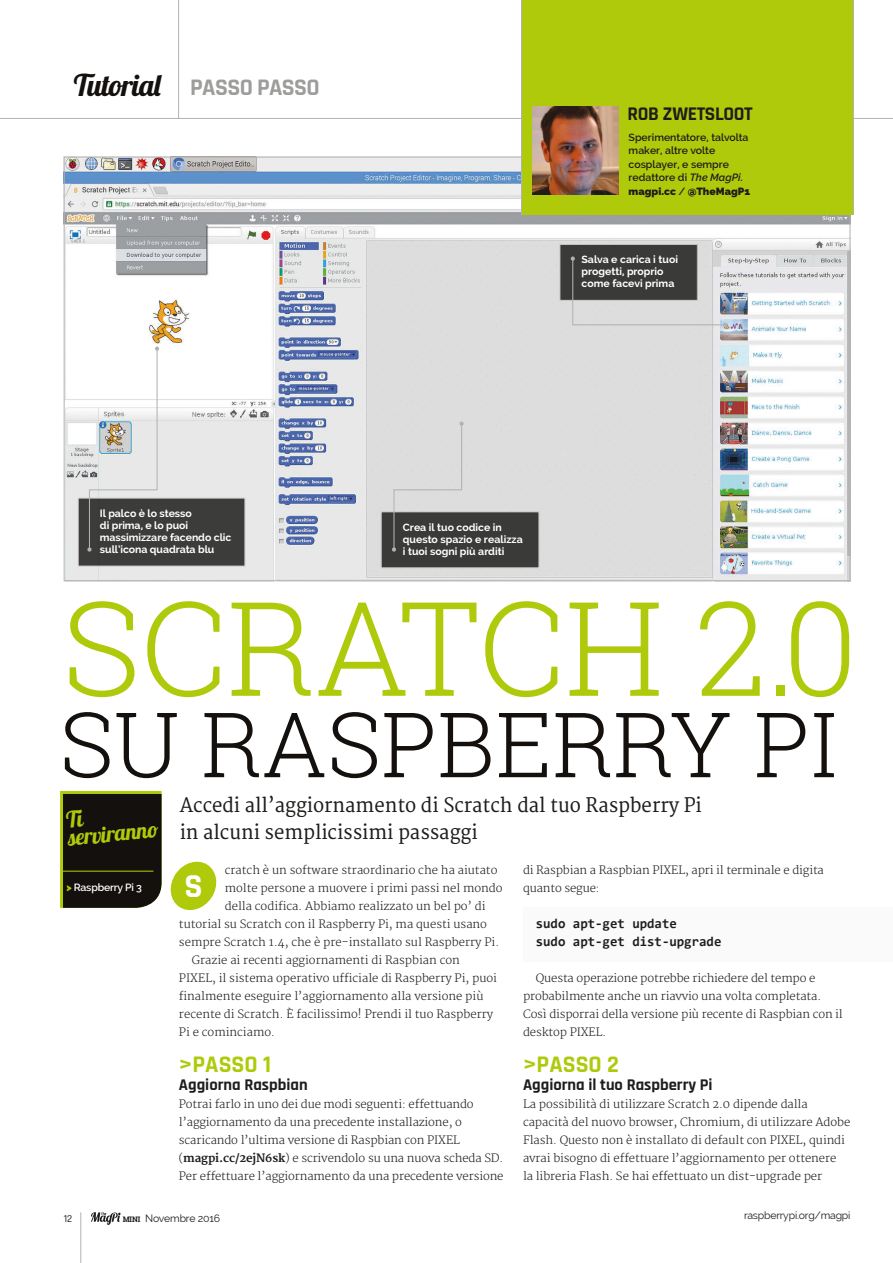
<style>
.page{position:relative;width:893px;height:1263px;background:#fff}
.page>*{position:absolute;margin:0;border:0;box-sizing:border-box;transform-origin:0 0}
.t1{font:300 131.1px "Roboto Slab";color:#afca0b}
.t2{font:300 90.3px "Roboto Slab";color:#13100d}
.t3{font:700 33.75px "Rajdhani";color:#fff}
.t4{font:700 24px "Rajdhani";letter-spacing:-.025em;color:#9d9d9c}
.t5{font:700 24px "Rajdhani";color:#afca0b}
.t6{font:22.5px/18px "Lobster 1.4";color:#afca0b}
.t7{font:19.5px/27px "Merriweather";color:#1d1d1b;scale:.95 1}
.t8{font:700 19.5px "Rajdhani";letter-spacing:-.02em;color:#1d1d1b}
.t9{font:700 16.5px "Rajdhani";color:#1d1d1b}
.t10{font:700 13.5px/18px "Consolas";color:#1d1d1b}
.t11{font:300 11.25px/18px "Merriweather";letter-spacing:-.005em;color:#1d1d1b}
.t12{font:700 10.5px/12px "Raleway";letter-spacing:-.005em;color:#fff}
.t13{font:600 10.5px/13.5px "Raleway";color:#1d1d1b}
.t14{font:10.5px "Raleway";letter-spacing:-.02em;color:#1d1d1b}
.t15{font:600 10.5px "Raleway";letter-spacing:-.02em;color:#fff}
.t16{font:500 10.5px "Rajdhani";color:#1d1d1b}
.s1{font-family:"Lobster 1.4";font-weight:400;font-size:30px;color:#13100d}
.s2{font-style:italic}
.s3{font-weight:800}
.s4{font-weight:700}
.s5{font-weight:800;color:#afca0b}
.s6{font-family:"Roboto Slab";font-weight:700;font-size:7.65px}
</style>
<div class="page">
<svg style="left:91px;top:1212px;width:30px;height:13px"></svg>
<hr style="left:178px;top:0;width:1px;height:118px;background:#b3b2b2">
<hr style="left:0;top:118px;width:893px;height:1px;background:#b3b2b2">
<hr style="left:80px;top:1213px;width:1px;height:50px;background:#b3b2b2">
<div style="left:523px;top:908px;width:370px;height:54px;background:#fafafa"></div>
<img style="left:66px;top:159px;width:782px;height:420px">
<div style="left:522px;top:0;width:331px;height:215px;background:#afca0b"></div>
<svg style="left:170px;top:861px;width:47px;height:50px"></svg>
<svg style="left:60px;top:791px;width:102px;height:117px;background:#1f1e10"></svg>
<hr style="left:62px;top:871px;width:91px;height:1px;background:#afca0b">
<img style="left:532px;top:106px;width:87px;height:89px">
<div style="left:78px;top:498px;width:167px;height:68px;background:#3c3c3a"></div>
<div style="left:78px;top:498px;width:167px;height:68px;border:1px solid #c6c6c6"></div>
<div style="left:560px;top:244px;width:137px;height:56px;background:#3a3a38"></div>
<div style="left:560px;top:244px;width:138px;height:57px;border:1px solid #c6c6c6"></div>
<div style="left:381px;top:512px;width:158px;height:56px;background:#3a3a38"></div>
<div style="left:381px;top:511px;width:158px;height:57px;border:1px solid #c6c6c6"></div>
<svg style="left:87px;top:346px;width:72px;height:206px"></svg>
<svg style="left:392px;top:421px;width:72px;height:131px"></svg>
<svg style="left:571px;top:256px;width:156px;height:71px"></svg>
<h3 class="t4" style="left:74px;top:73px;width:247px"><span class="s1">Tutorial</span> PASSO PASSO</h3>
<h3 class="t8" style="left:628px;top:102px;width:127px">ROB ZWETSLOOT</h3>
<p class="t13" style="left:629px;top:130px;width:123px">Sperimentatore, talvolta maker, altre volte cosplayer, e sempre redattore di <span class="s2">The MagPi</span>. <span class="s3">magpi.cc</span> / <span class="s3">@TheMagP1</span></p>
<p class="t12" style="left:582px;top:254px;width:98px">Salva e carica i tuoi progetti, proprio come facevi prima</p>
<p class="t12" style="left:100px;top:507px;width:133px">Il palco è lo stesso<br>di prima, e lo puoi massimizzare facendo clic sull’icona quadrata blu</p>
<p class="t12" style="left:403px;top:521px;width:121px">Crea il tuo codice in questo spazio e realizza i tuoi sogni più arditi</p>
<h1 class="t1" style="left:63px;top:558px;width:796px">SCRATCH 2.0</h1>
<h2 class="t2" style="left:60px;top:682px;width:779px">SU RASPBERRY PI</h2>
<h3 class="t7" style="left:180px;top:792px;width:551px">Accedi all’aggiornamento di Scratch dal tuo Raspberry Pi in alcuni semplicissimi passaggi</h3>
<p class="t11" style="left:225px;top:862px;width:274px">cratch è un software straordinario che ha aiutato</p>
<p class="t11" style="left:225px;top:880px;width:279px">molte persone a muovere i primi passi nel mondo</p>
<p class="t11" style="left:225px;top:898px;width:262px">della codifica. Abbiamo realizzato un bel po’ di</p>
<p class="t11" style="left:179px;top:916px;width:310px">tutorial su Scratch con il Raspberry Pi, ma questi usano</p>
<p class="t11" style="left:179px;top:934px;width:322px">sempre Scratch 1.4, che è pre-installato sul Raspberry Pi.</p>
<p class="t11" style="left:192px;top:952px;width:270px">Grazie ai recenti aggiornamenti di Raspbian con</p>
<p class="t11" style="left:179px;top:970px;width:320px">PIXEL, il sistema operativo ufficiale di Raspberry Pi, puoi</p>
<p class="t11" style="left:179px;top:988px;width:306px">finalmente eseguire l’aggiornamento alla versione più</p>
<p class="t11" style="left:179px;top:1006px;width:316px">recente di Scratch. È facilissimo! Prendi il tuo Raspberry</p>
<p class="t11" style="left:179px;top:1024px;width:98px">Pi e cominciamo.</p>
<h3 class="t5" style="left:179px;top:1050px;width:94px">&gt;PASSO 1</h3>
<h3 class="t9" style="left:179px;top:1075px;width:130px">Aggiorna Raspbian</h3>
<p class="t11" style="left:179px;top:1096px;width:326px">Potrai farlo in uno dei due modi seguenti: effettuando l’aggiornamento da una precedente installazione, o scaricando l’ultima versione di Raspbian con PIXEL (<span class="s4">magpi.cc/2ejN6sk</span>) e scrivendolo su una nuova scheda SD.<br>Per effettuare l’aggiornamento da una precedente versione</p>
<h3 class="t6" style="left:65px;top:811px;width:92px;rotate:-6deg">Ti serviranno</h3>
<p class="t11" style="left:523px;top:862px;width:302px">di Raspbian a Raspbian PIXEL, apri il terminale e digita quanto segue:</p>
<p class="t10" style="left:536px;top:915px;width:187px">sudo apt-get update<br>sudo apt-get dist-upgrade</p>
<p class="t11" style="left:523px;top:970px;width:321px;text-indent:13px">Questa operazione potrebbe richiedere del tempo e probabilmente anche un riavvio una volta completata.<br>Così disporrai della versione più recente di Raspbian con il desktop PIXEL.</p>
<h3 class="t5" style="left:523px;top:1050px;width:97px">&gt;PASSO 2</h3>
<h3 class="t9" style="left:523px;top:1075px;width:191px">Aggiorna il tuo Raspberry Pi</h3>
<p class="t11" style="left:523px;top:1096px;width:329px">La possibilità di utilizzare Scratch 2.0 dipende dalla capacità del nuovo browser, Chromium, di utilizzare Adobe Flash. Questo non è installato di default con PIXEL, quindi avrai bisogno di effettuare l’aggiornamento per ottenere<br>la libreria Flash. Se hai effettuato un dist-upgrade per</p>
<p class="t15" style="left:66px;top:881px;width:77px"><span class="s5">&gt;</span> Raspberry Pi 3</p>
<h3 class="t3" style="left:185px;top:866px;width:20px">S</h3>
<p class="t16" style="left:64px;top:1212px;width:10px">12</p>
<p class="t14" style="left:123px;top:1212px;width:99px"><span class="s6">MINI</span> Novembre 2016</p>
<p class="t14" style="left:744px;top:1210px;width:108px">raspberrypi.org/magpi</p>
</div>
